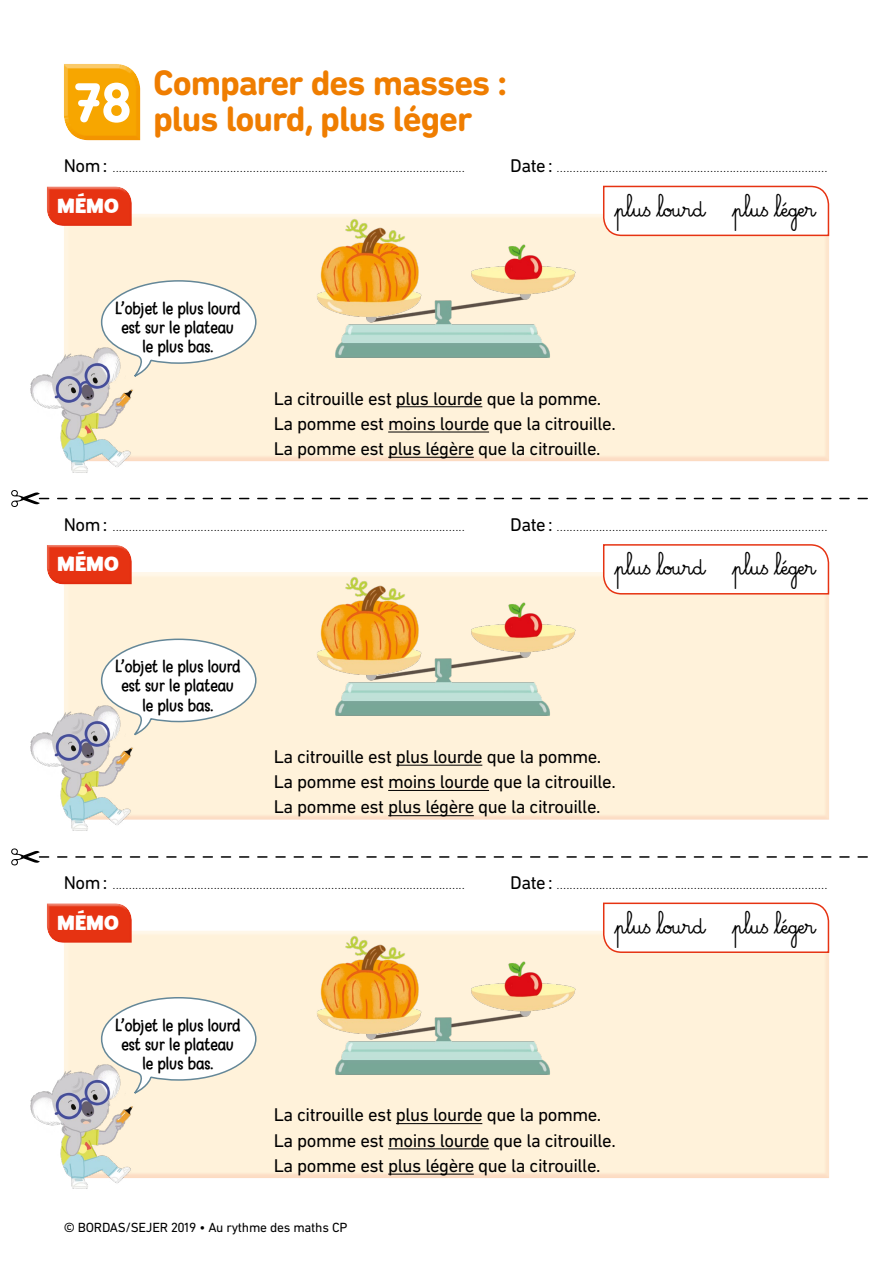
<style>
.page{position:relative;width:893px;height:1263px;background:#fff}
.page>*{position:absolute;margin:0;border:0;box-sizing:border-box;transform-origin:0 0}
.t1{font:700 57px "DIN Next Rounded LT Pro";color:#fff}
.t2{font:700 36px/36px "DIN Next Rounded LT Pro";letter-spacing:-.03em;color:#ef7d00}
.t3{font:500 27px "SG Cursive OT";color:#000}
.t4{font:700 22.05px "Billy";color:#fff}
.t5{font:18.75px/25.2px "DIN Next LT Pro";letter-spacing:-.025em;color:#000}
.t6{font:18px/19px "Warung Kopi";letter-spacing:-.03em;color:#000;text-align:center}
.t7{font:13.5px "DIN Next LT Pro";letter-spacing:-.02em;color:#000}
.t8{font:10.5px "DIN Next Rounded LT Pro";color:#000}
.s1{font-size:18.75px}
</style>
<div class="page">
<svg style="left:11px;top:490px;width:856px;height:17px"></svg>
<svg style="left:11px;top:848px;width:856px;height:17px"></svg>
<div style="left:63px;top:61px;width:79px;height:70px;background:#fff;opacity:.8"></div>
<div style="left:63px;top:69px;width:79px;height:72px;background:#ef7d00;opacity:.3"></div>
<div style="left:63px;top:215px;width:766px;height:248px;background:#fff2da"></div>
<div style="left:46px;top:182px;width:89px;height:37px;background:#fff;opacity:.8"></div>
<div style="left:46px;top:190px;width:90px;height:37px;background:#e63312"></div>
<hr style="left:396px;top:406px;width:86px;height:1px;background:#000">
<hr style="left:388px;top:432px;width:101px;height:1px;background:#000">
<hr style="left:388px;top:457px;width:86px;height:1px;background:#000">
<img style="left:315px;top:214px;width:263px;height:144px">
<svg style="left:602px;top:185px;width:228px;height:52px"></svg>
<svg style="left:100px;top:280px;width:157px;height:94px"></svg>
<img style="left:30px;top:343px;width:110px;height:130px">
<div style="left:63px;top:573px;width:766px;height:248px;background:#fff2da"></div>
<div style="left:46px;top:541px;width:89px;height:36px;background:#fff;opacity:.8"></div>
<div style="left:46px;top:549px;width:90px;height:37px;background:#e63312"></div>
<hr style="left:396px;top:765px;width:86px;height:1px;background:#000">
<hr style="left:388px;top:790px;width:101px;height:1px;background:#000">
<hr style="left:388px;top:815px;width:86px;height:1px;background:#000">
<img style="left:315px;top:572px;width:263px;height:144px">
<svg style="left:602px;top:544px;width:228px;height:51px"></svg>
<svg style="left:100px;top:638px;width:157px;height:95px"></svg>
<img style="left:30px;top:701px;width:110px;height:130px">
<div style="left:63px;top:932px;width:766px;height:247px;background:#fff2da"></div>
<div style="left:46px;top:899px;width:89px;height:37px;background:#fff;opacity:.8"></div>
<div style="left:46px;top:907px;width:90px;height:37px;background:#e63312"></div>
<hr style="left:396px;top:1123px;width:86px;height:1px;background:#000">
<hr style="left:388px;top:1148px;width:101px;height:1px;background:#000">
<hr style="left:388px;top:1174px;width:86px;height:1px;background:#000">
<img style="left:315px;top:931px;width:263px;height:144px">
<svg style="left:602px;top:902px;width:228px;height:52px"></svg>
<svg style="left:100px;top:997px;width:157px;height:94px"></svg>
<img style="left:30px;top:1060px;width:110px;height:129px">
<h2 class="t2" style="left:153px;top:64px;width:356px">Comparer des masses : plus lourd, plus léger</h2>
<p class="t8" style="left:64px;top:162px;width:402px"><span class="s1">Nom:</span> ............................................................................................................</p>
<p class="t8" style="left:510px;top:162px;width:318px"><span class="s1">Date:</span> ...................................................................................</p>
<h3 class="t4" style="left:57px;top:193px;width:63px">MÉMO</h3>
<h1 class="t1" style="left:72px;top:69px;width:62px">78</h1>
<h3 class="t3" style="left:615px;top:191px;width:203px">pluslourd plusléger</h3>
<h3 class="t6" style="left:115px;top:299px;width:128px">L’objet le plus lourd est sur le plateau le plus bas.</h3>
<h3 class="t5" style="left:274px;top:385px;width:343px">La citrouille est plus lourde que la pomme.<br>La pomme est moins lourde que la citrouille.<br>La pomme est plus légère que la citrouille.</h3>
<p class="t8" style="left:64px;top:521px;width:402px"><span class="s1">Nom:</span> ............................................................................................................</p>
<p class="t8" style="left:510px;top:521px;width:318px"><span class="s1">Date:</span> ...................................................................................</p>
<h3 class="t4" style="left:57px;top:551px;width:63px">MÉMO</h3>
<h3 class="t3" style="left:615px;top:549px;width:203px">pluslourd plusléger</h3>
<h3 class="t6" style="left:115px;top:657px;width:128px">L’objet le plus lourd est sur le plateau le plus bas.</h3>
<h3 class="t5" style="left:274px;top:744px;width:343px">La citrouille est plus lourde que la pomme.<br>La pomme est moins lourde que la citrouille.<br>La pomme est plus légère que la citrouille.</h3>
<p class="t8" style="left:64px;top:879px;width:402px"><span class="s1">Nom:</span> ............................................................................................................</p>
<p class="t8" style="left:510px;top:879px;width:318px"><span class="s1">Date:</span> ...................................................................................</p>
<h3 class="t4" style="left:57px;top:910px;width:63px">MÉMO</h3>
<h3 class="t3" style="left:615px;top:908px;width:203px">pluslourd plusléger</h3>
<h3 class="t6" style="left:115px;top:1015px;width:128px">L’objet le plus lourd est sur le plateau le plus bas.</h3>
<h3 class="t5" style="left:274px;top:1102px;width:343px">La citrouille est plus lourde que la pomme.<br>La pomme est moins lourde que la citrouille.<br>La pomme est plus légère que la citrouille.</h3>
<p class="t7" style="left:64px;top:1219px;width:285px">© BORDAS/SEJER 2019 • Au rythme des maths CP</p>
</div>
